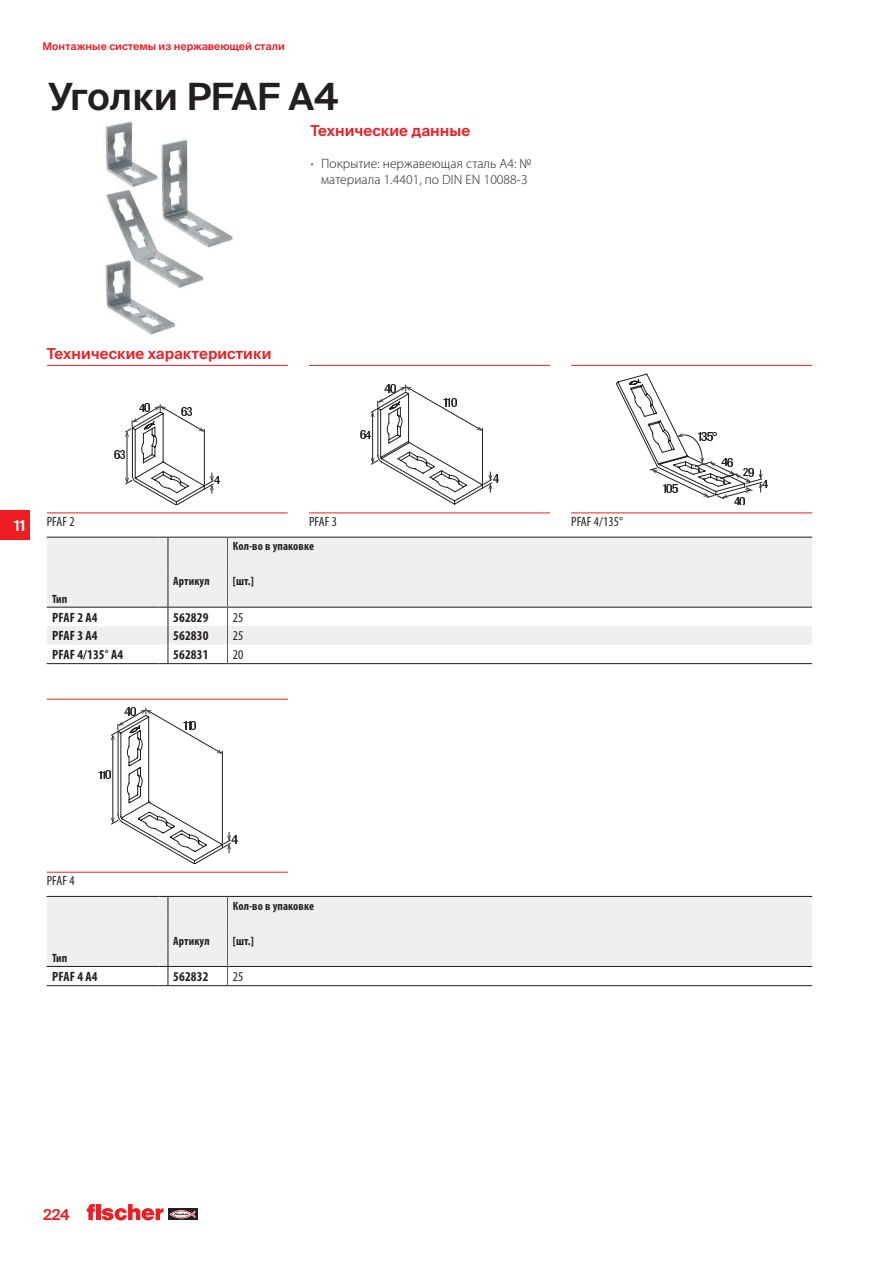
<style>
.page{position:relative;width:893px;height:1263px;background:#fff}
.page>*{position:absolute;margin:0;border:0;box-sizing:border-box;transform-origin:0 0}
.CB_AF_01_HEAD_25PT_S{font:600 37.5px "fischerstrong";letter-spacing:.005em;color:#231f20}
.CB_AF_02_SUBHEAD_SB{font:600 15px "fischerstrong";letter-spacing:.005em;color:#ee1d23}
.t1{font:600 15px "fischerstrong";color:#fff}
.t2{font:300 13.5px/16.2px "Myriad Pro";letter-spacing:.005em;color:#231f20;text-align:center}
.CB_AF_07_TABELLE_COP{font:condensed 13.5px "Myriad Pro";letter-spacing:.01em;color:#231f20}
.CB_AF_07_TABELLE_HEA{font:700 condensed 13.5px "Myriad Pro";letter-spacing:.01em;color:#231f20}
.CB_AF_07_TABLE_ITEM{font:700 condensed 13.5px "Myriad Pro";letter-spacing:.01em;color:#231f20}
.CB_AF_07_TABELLE_HEA-2{font:700 condensed 12px "Myriad Pro";letter-spacing:.01em;color:#231f20}
.CB_AF_08_PAGINATION{font:600 10.5px "fischerstrong";letter-spacing:.005em;color:#ee1d23}
.s1{font-family:"fischerstrong";font-weight:400}
</style>
<div class="page">
<svg style="left:168px;top:1208px;width:29px;height:12px"></svg>
<svg style="left:169px;top:1210px;width:26px;height:8px"></svg>
<svg style="left:87px;top:1204px;width:76px;height:16px"></svg>
<img style="left:105px;top:122px;width:128px;height:212px">
<div style="left:0;top:510px;width:30px;height:30px;background:#ee1d23"></div>
<svg style="left:47px;top:537px;width:765px;height:127px"></svg>
<hr style="left:227px;top:663px;width:585px;height:1px;background:#231f20">
<hr style="left:47px;top:365px;width:241px;height:1px;background:#ee1d23">
<hr style="left:47px;top:512px;width:241px;height:1px;background:#ee1d23">
<hr style="left:309px;top:365px;width:241px;height:1px;background:#ee1d23">
<hr style="left:309px;top:512px;width:241px;height:1px;background:#ee1d23">
<hr style="left:571px;top:365px;width:241px;height:1px;background:#ee1d23">
<hr style="left:571px;top:512px;width:241px;height:1px;background:#ee1d23">
<svg style="left:115px;top:404px;width:105px;height:100px"></svg>
<svg style="left:360px;top:384px;width:138px;height:120px"></svg>
<svg style="left:616px;top:374px;width:151px;height:130px"></svg>
<svg style="left:47px;top:896px;width:765px;height:90px"></svg>
<hr style="left:227px;top:985px;width:585px;height:1px;background:#231f20">
<hr style="left:47px;top:699px;width:241px;height:1px;background:#ee1d23">
<hr style="left:47px;top:872px;width:241px;height:1px;background:#ee1d23">
<svg style="left:98px;top:708px;width:139px;height:156px"></svg>
<p class="CB_AF_08_PAGINATION" style="left:43px;top:41px;width:244px">Монтажные системы из нержавеющей стали</p>
<p class="CB_AF_01_HEAD_25PT_S" style="left:48px;top:75px;width:292px">Уголки PFAF A4</p>
<p class="CB_AF_02_SUBHEAD_SB" style="left:310px;top:122px;width:161px">Технические данные</p>
<p class="t2" style="left:310px;top:155px;width:223px"><span class="s1">·</span> Покрытие: нержавеющая сталь A4: № материала 1.4401, по DIN EN 10088-3</p>
<p class="CB_AF_02_SUBHEAD_SB" style="left:47px;top:345px;width:226px">Технические характеристики</p>
<p class="t1" style="left:14px;top:517px;width:13px">11</p>
<p class="CB_AF_07_TABELLE_COP" style="left:47px;top:513px;width:29px">PFAF 2</p>
<p class="CB_AF_07_TABELLE_COP" style="left:309px;top:513px;width:29px">PFAF 3</p>
<p class="CB_AF_07_TABELLE_COP" style="left:571px;top:513px;width:53px">PFAF 4/135°</p>
<p class="CB_AF_07_TABELLE_HEA-2" style="left:233px;top:539px;width:83px">Кол-во в упаковке</p>
<p class="CB_AF_07_TABELLE_HEA-2" style="left:173px;top:574px;width:38px">Артикул</p>
<p class="CB_AF_07_TABELLE_HEA-2" style="left:233px;top:574px;width:23px">[шт.]</p>
<p class="CB_AF_07_TABELLE_HEA-2" style="left:52px;top:591px;width:17px">Тип</p>
<p class="CB_AF_07_TABELLE_HEA" style="left:52px;top:609px;width:47px">PFAF 2 A4</p>
<p class="CB_AF_07_TABLE_ITEM" style="left:173px;top:609px;width:37px">562829</p>
<p class="CB_AF_07_TABELLE_COP" style="left:233px;top:609px;width:12px">25</p>
<p class="CB_AF_07_TABELLE_HEA" style="left:52px;top:627px;width:47px">PFAF 3 A4</p>
<p class="CB_AF_07_TABLE_ITEM" style="left:173px;top:627px;width:37px">562830</p>
<p class="CB_AF_07_TABELLE_COP" style="left:233px;top:628px;width:12px">25</p>
<p class="CB_AF_07_TABELLE_HEA" style="left:52px;top:646px;width:73px">PFAF 4/135° A4</p>
<p class="CB_AF_07_TABLE_ITEM" style="left:173px;top:646px;width:37px">562831</p>
<p class="CB_AF_07_TABELLE_COP" style="left:233px;top:646px;width:12px">20</p>
<p class="CB_AF_07_TABELLE_COP" style="left:47px;top:872px;width:29px">PFAF 4</p>
<p class="CB_AF_07_TABELLE_HEA-2" style="left:233px;top:898px;width:83px">Кол-во в упаковке</p>
<p class="CB_AF_07_TABELLE_HEA-2" style="left:173px;top:933px;width:38px">Артикул</p>
<p class="CB_AF_07_TABELLE_HEA-2" style="left:233px;top:933px;width:23px">[шт.]</p>
<p class="CB_AF_07_TABELLE_HEA-2" style="left:52px;top:951px;width:17px">Тип</p>
<p class="CB_AF_07_TABELLE_HEA" style="left:52px;top:968px;width:47px">PFAF 4 A4</p>
<p class="CB_AF_07_TABLE_ITEM" style="left:173px;top:968px;width:37px">562832</p>
<p class="CB_AF_07_TABELLE_COP" style="left:233px;top:968px;width:12px">25</p>
<p class="CB_AF_02_SUBHEAD_SB" style="left:43px;top:1206px;width:28px">224</p>
</div>
